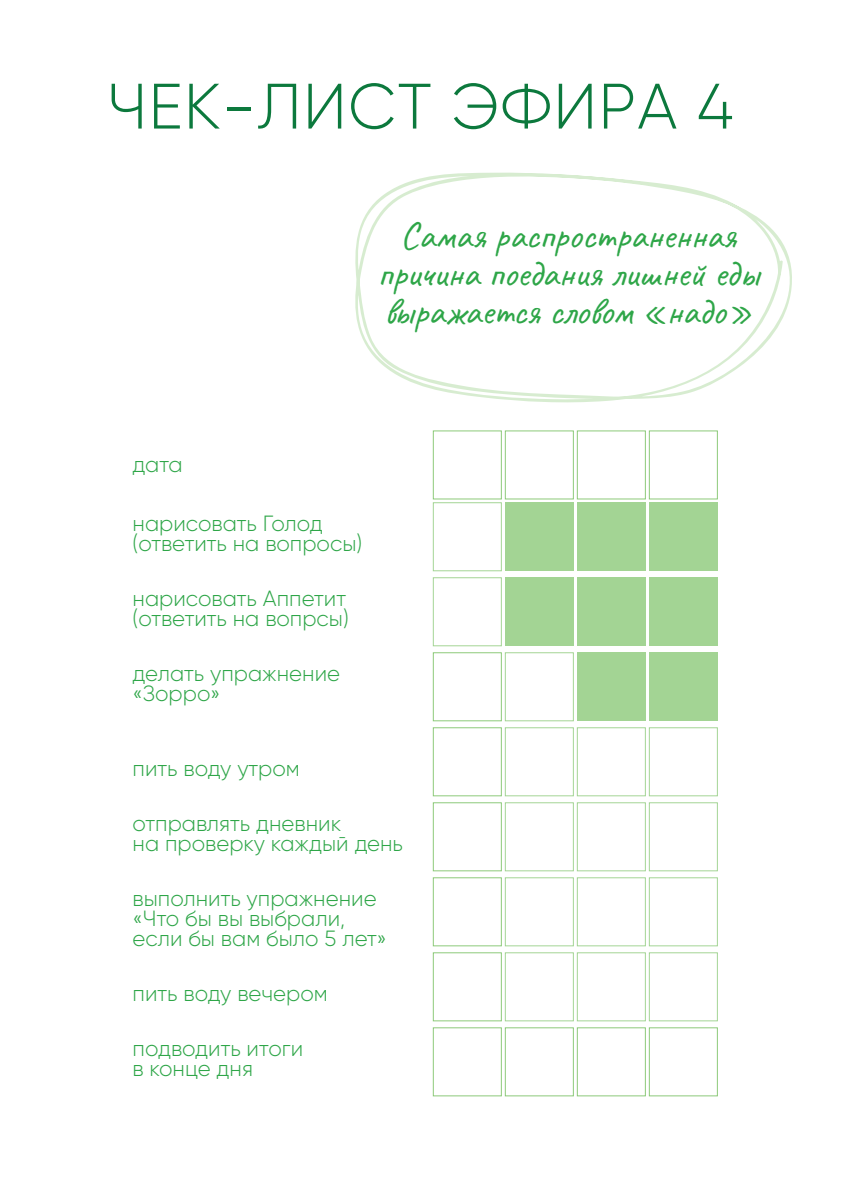
<style>
.page{position:relative;width:842px;height:1191px;background:#fff}
.page>*{position:absolute;margin:0;border:0;box-sizing:border-box;transform-origin:0 0}
.t1{font:300 64px "Gilroy";letter-spacing:.02em;color:#0c793d}
.t2{font:38px/38px "Caveat";color:#2ea648;text-align:center}
.t3{font:300 22px/20px "Gilroy";color:#2ea648}
</style>
<div class="page">
<div style="left:433px;top:502px;width:69px;height:69px;border:1px solid #8dca7a"></div>
<div style="left:505px;top:503px;width:68px;height:68px;background:#a3d494"></div>
<div style="left:577px;top:503px;width:68px;height:68px;background:#a3d494"></div>
<div style="left:649px;top:503px;width:68px;height:68px;background:#a3d494"></div>
<div style="left:433px;top:577px;width:69px;height:69px;border:1px solid #8dca7a"></div>
<div style="left:505px;top:578px;width:68px;height:68px;background:#a3d494"></div>
<div style="left:577px;top:578px;width:68px;height:68px;background:#a3d494"></div>
<div style="left:649px;top:578px;width:68px;height:68px;background:#a3d494"></div>
<div style="left:433px;top:652px;width:69px;height:69px;border:1px solid #8dca7a"></div>
<div style="left:505px;top:652px;width:69px;height:69px;border:1px solid #8dca7a"></div>
<div style="left:577px;top:653px;width:68px;height:68px;background:#a3d494"></div>
<div style="left:649px;top:653px;width:68px;height:68px;background:#a3d494"></div>
<div style="left:433px;top:727px;width:69px;height:69px;border:1px solid #8dca7a"></div>
<div style="left:505px;top:727px;width:69px;height:69px;border:1px solid #8dca7a"></div>
<div style="left:577px;top:727px;width:69px;height:69px;border:1px solid #8dca7a"></div>
<div style="left:649px;top:727px;width:69px;height:69px;border:1px solid #8dca7a"></div>
<div style="left:433px;top:802px;width:69px;height:69px;border:1px solid #8dca7a"></div>
<div style="left:505px;top:802px;width:69px;height:69px;border:1px solid #8dca7a"></div>
<div style="left:577px;top:802px;width:69px;height:69px;border:1px solid #8dca7a"></div>
<div style="left:649px;top:802px;width:69px;height:69px;border:1px solid #8dca7a"></div>
<div style="left:433px;top:877px;width:69px;height:69px;border:1px solid #8dca7a"></div>
<div style="left:505px;top:877px;width:69px;height:69px;border:1px solid #8dca7a"></div>
<div style="left:577px;top:877px;width:69px;height:69px;border:1px solid #8dca7a"></div>
<div style="left:649px;top:877px;width:69px;height:69px;border:1px solid #8dca7a"></div>
<div style="left:433px;top:952px;width:69px;height:69px;border:1px solid #8dca7a"></div>
<div style="left:505px;top:952px;width:69px;height:69px;border:1px solid #8dca7a"></div>
<div style="left:577px;top:952px;width:69px;height:69px;border:1px solid #8dca7a"></div>
<div style="left:649px;top:952px;width:69px;height:69px;border:1px solid #8dca7a"></div>
<div style="left:433px;top:1027px;width:69px;height:69px;border:1px solid #8dca7a"></div>
<div style="left:505px;top:1027px;width:69px;height:69px;border:1px solid #8dca7a"></div>
<div style="left:577px;top:1027px;width:69px;height:69px;border:1px solid #8dca7a"></div>
<div style="left:649px;top:1027px;width:69px;height:69px;border:1px solid #8dca7a"></div>
<div style="left:433px;top:430px;width:69px;height:69px;border:1px solid #8dca7a"></div>
<div style="left:505px;top:430px;width:69px;height:69px;border:1px solid #8dca7a"></div>
<div style="left:577px;top:430px;width:69px;height:69px;border:1px solid #8dca7a"></div>
<div style="left:649px;top:430px;width:69px;height:69px;border:1px solid #8dca7a"></div>
<svg style="left:355px;top:173px;width:437px;height:229px"></svg>
<h1 class="t1" style="left:107px;top:67px;width:628px">ЧЕК-ЛИСТ ЭФИРА 4</h1>
<h2 class="t2" style="left:378px;top:216px;width:383px">Самая распространенная причина поедания лишней еды выражается словом «надо»</h2>
<p class="t3" style="left:133px;top:454px;width:52px">дата</p>
<p class="t3" style="left:133px;top:513px;width:231px">нарисовать Голод (ответить на вопросы)</p>
<p class="t3" style="left:133px;top:588px;width:218px">нарисовать Аппетит (ответить на вопрсы)</p>
<p class="t3" style="left:133px;top:663px;width:209px">делать упражнение «Зорро»</p>
<p class="t3" style="left:133px;top:758px;width:169px">пить воду утром</p>
<p class="t3" style="left:133px;top:813px;width:272px">отправлять дневник<br>на проверку каждый день</p>
<p class="t3" style="left:133px;top:888px;width:256px">выполнить упражнение «Что бы вы выбрали, если бы вам было 5 лет»</p>
<p class="t3" style="left:133px;top:983px;width:197px">пить воду вечером</p>
<p class="t3" style="left:133px;top:1037px;width:172px">подводить итоги в конце дня</p>
</div>
